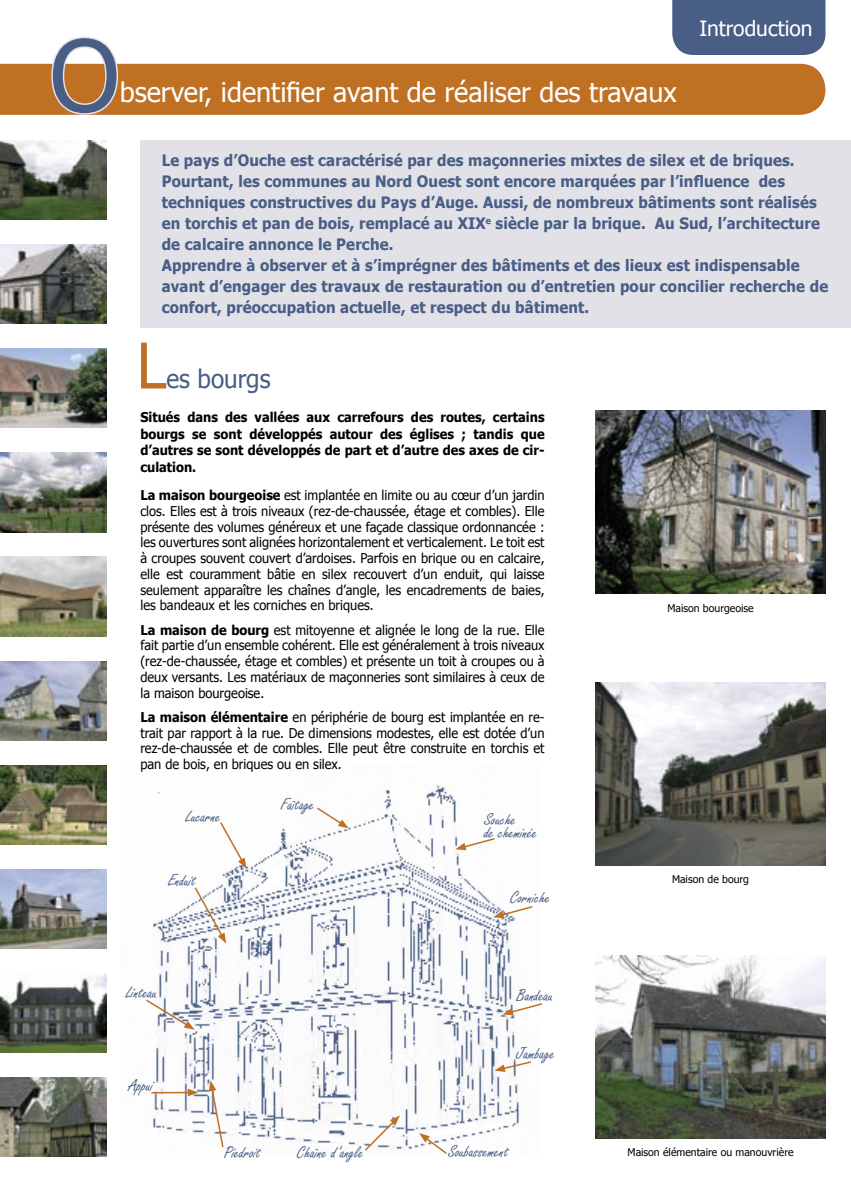
<style>
.page{position:relative;width:851px;height:1191px;background:#fff}
.page>*{position:absolute;margin:0;border:0;box-sizing:border-box;transform-origin:0 0}
.t1{font:99px "Tahoma";color:#485e85}
.t2{font:63px "Tahoma";color:#bf7023;scale:.95 1}
.t3{font:27px "Tahoma";color:#fff}
.t4{font:25.5px "Tahoma";color:#485e85;scale:.95 1}
.t5{font:21px "Tahoma";color:#fff}
.t6{font:18px/13.5px "Freestyle Script";color:#485e85}
.t7{font:700 15.75px/21px "Tahoma";letter-spacing:.01em;color:#485e85;scale:.95 1}
.t8{font:13.5px/15.8px "Tahoma";color:#000;text-align:justify;scale:.95 1}
.t9{font:700 13.5px/16.5px "Tahoma";color:#000;text-align:justify;scale:.95 1}
.t10{font:10.5px "Tahoma";color:#000}
.s1{font-weight:700}
</style>
<div class="page">
<img style="left:151px;top:785px;width:368px;height:365px">
<div style="left:672px;top:0;width:153px;height:55px;background:#485e85"></div>
<div style="left:0;top:64px;width:825px;height:51px;background:#bf7023"></div>
<svg style="left:50px;top:36px;width:70px;height:79px"></svg>
<img style="left:0;top:140px;width:106px;height:80px">
<div style="left:140px;top:140px;width:710px;height:187px;background:#e2e1e8"></div>
<img style="left:0;top:244px;width:106px;height:80px">
<img style="left:0;top:349px;width:106px;height:79px">
<img style="left:0;top:453px;width:106px;height:79px">
<img style="left:0;top:557px;width:106px;height:79px">
<img style="left:0;top:661px;width:106px;height:79px">
<img style="left:0;top:765px;width:106px;height:79px">
<img style="left:0;top:869px;width:106px;height:79px">
<img style="left:0;top:973px;width:106px;height:79px">
<img style="left:0;top:1077px;width:106px;height:80px">
<img style="left:595px;top:410px;width:230px;height:183px">
<img style="left:595px;top:956px;width:230px;height:183px">
<img style="left:595px;top:682px;width:230px;height:183px">
<svg style="left:219px;top:820px;width:27px;height:48px"></svg>
<svg style="left:193px;top:885px;width:33px;height:58px"></svg>
<svg style="left:315px;top:806px;width:34px;height:22px"></svg>
<svg style="left:146px;top:998px;width:49px;height:31px"></svg>
<hr style="left:151px;top:1091px;width:39px;height:2px;background:#bf7023">
<svg style="left:188px;top:1088px;width:10px;height:8px"></svg>
<svg style="left:363px;top:1115px;width:37px;height:36px"></svg>
<svg style="left:419px;top:1133px;width:29px;height:21px"></svg>
<svg style="left:494px;top:1059px;width:37px;height:13px"></svg>
<svg style="left:502px;top:1001px;width:40px;height:14px"></svg>
<svg style="left:493px;top:904px;width:40px;height:14px"></svg>
<svg style="left:455px;top:836px;width:41px;height:14px"></svg>
<svg style="left:209px;top:1080px;width:15px;height:68px"></svg>
<h1 class="t1" style="left:50px;top:13px;width:72px">O</h1>
<h3 class="t3" style="left:120px;top:75px;width:558px">bserver, identifier avant de réaliser des travaux</h3>
<h3 class="t5" style="left:699px;top:15px;width:115px">Introduction</h3>
<p class="t7" style="left:162px;top:149px;width:703px">Le pays d’Ouche est caractérisé par des maçonneries mixtes de silex et de briques.<br>Pourtant, les communes au Nord Ouest sont encore marquées par l’influence des techniques constructives du Pays d’Auge. Aussi, de nombreux bâtiments sont réalisés en torchis et pan de bois, remplacé au XIX<sup>e</sup> siècle par la brique. Au Sud, l’architecture de calcaire annonce le Perche.<br>Apprendre à observer et à s’imprégner des bâtiments et des lieux est indispensable avant d’engager des travaux de restauration ou d’entretien pour concilier recherche de confort, préoccupation actuelle, et respect du bâtiment.</p>
<h2 class="t2" style="left:137px;top:325px;width:33px">L</h2>
<h3 class="t4" style="left:166px;top:363px;width:111px">es bourgs</h3>
<p class="t9" style="left:140px;top:408px;width:427px">Situés dans des vallées aux carrefours des routes, certains bourgs se sont développés autour des églises ; tandis que d’autres se sont développés de part et d’autre des axes de cir&shy;culation.</p>
<p class="t8" style="left:140px;top:487px;width:427px"><span class="s1">La maison bourgeoise</span> est implantée en limite ou au cœur d’un jardin clos. Elles est à trois niveaux (rez-de-chaussée, étage et combles). Elle présente des volumes généreux et une façade classique ordonnancée : les ouvertures sont alignées horizontalement et verticalement. Le toit est à croupes souvent couvert d’ardoises. Parfois en brique ou en calcaire, elle est couramment bâtie en silex recouvert d’un enduit, qui laisse seulement apparaître les chaînes d’angle, les encadrements de baies, les bandeaux et les corniches en briques.</p>
<p class="t8" style="left:140px;top:621px;width:427px"><span class="s1">La maison de bourg</span> est mitoyenne et alignée le long de la rue. Elle fait partie d’un ensemble cohérent. Elle est généralement à trois niveaux (rez-de-chaussée, étage et combles) et présente un toit à croupes ou à deux versants. Les matériaux de maçonneries sont similaires à ceux de la maison bourgeoise.</p>
<p class="t8" style="left:140px;top:708px;width:427px"><span class="s1">La maison élémentaire</span> en périphérie de bourg est implantée en re&shy;trait par rapport à la rue. De dimensions modestes, elle est dotée d’un rez-de-chaussée et de combles. Elle peut être construite en torchis et pan de bois, en briques ou en silex.</p>
<h3 class="t6" style="left:186px;top:810px;width:36px">Lucarne</h3>
<h3 class="t6" style="left:168px;top:875px;width:29px">Enduit</h3>
<h3 class="t6" style="left:281px;top:799px;width:35px">Faîtage</h3>
<h3 class="t6" style="left:484px;top:813px;width:54px">Souche<br>de cheminée</h3>
<h3 class="t6" style="left:510px;top:892px;width:41px">Corniche</h3>
<h3 class="t6" style="left:126px;top:987px;width:33px">Linteau</h3>
<h3 class="t6" style="left:129px;top:1079px;width:26px">Appui</h3>
<h3 class="t6" style="left:224px;top:1146px;width:38px">Piedroit</h3>
<h3 class="t6" style="left:517px;top:989px;width:38px">Bandeau</h3>
<h3 class="t6" style="left:516px;top:1047px;width:40px">Jambage</h3>
<h3 class="t6" style="left:297px;top:1146px;width:68px">Chaîne d’angle</h3>
<h3 class="t6" style="left:448px;top:1145px;width:62px">Soubassement</h3>
<p class="t10" style="left:667px;top:601px;width:88px">Maison bourgeoise</p>
<p class="t10" style="left:672px;top:872px;width:79px">Maison de bourg</p>
<p class="t10" style="left:627px;top:1145px;width:167px">Maison élémentaire ou manouvrière</p>
</div>
